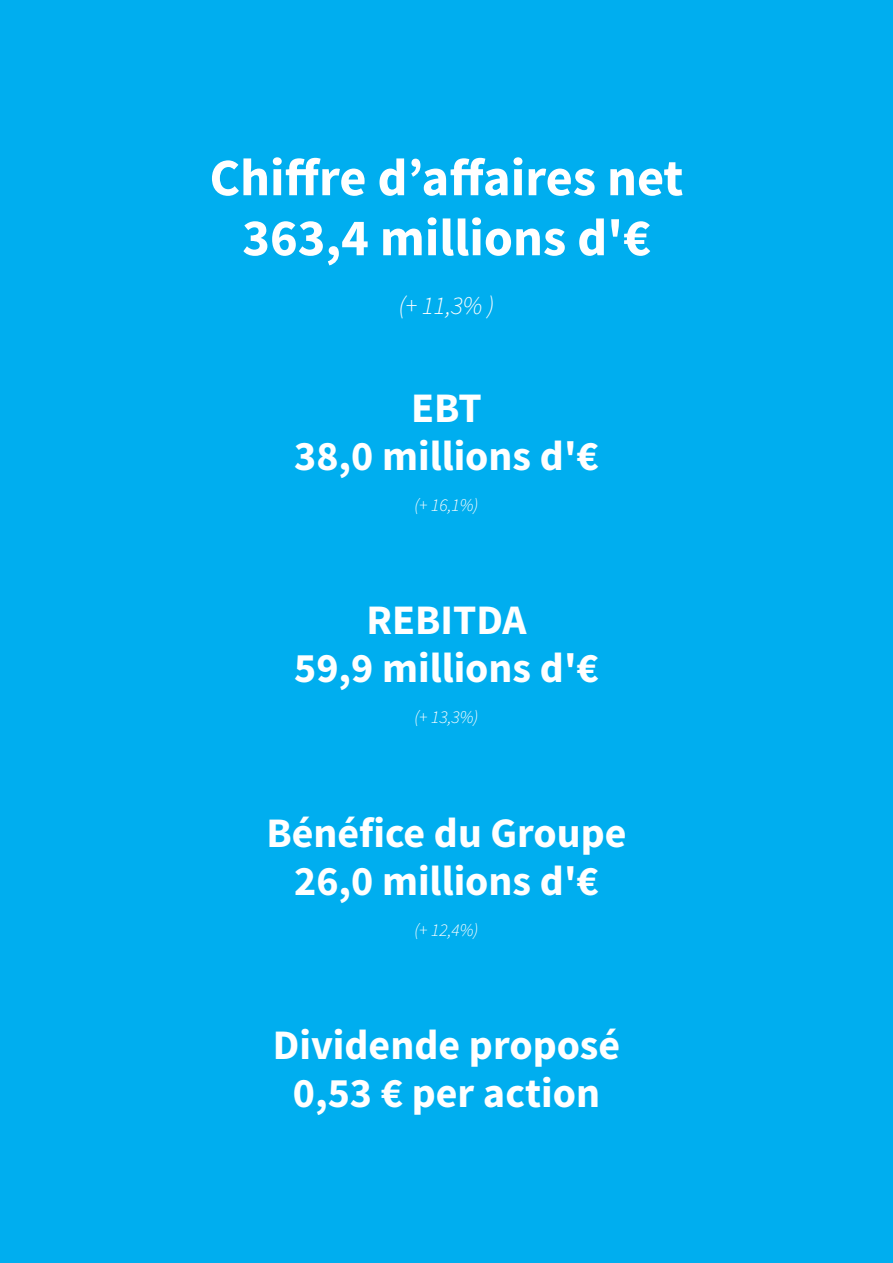
<style>
.page{position:relative;width:893px;height:1263px;background:#00aeef}
.page>*{position:absolute;margin:0;border:0;box-sizing:border-box;transform-origin:0 0}
.t1{font:700 52.5px/60px "Source Sans Pro";color:#fff;text-align:center}
.t2{font:700 42px/48px "Source Sans Pro";color:#fff;text-align:center}
.t3{font:italic 300 25.5px "Source Sans Pro";color:#fff}
.t4{font:italic 300 18px "Source Sans Pro";color:#fff}
</style>
<div class="page">
<p class="t1" style="left:210px;top:150px;width:475px">Chiffre d’affaires net<br>363,4 millions d'€</p>
<p class="t3" style="left:399px;top:290px;width:97px">(+ 11,3% )</p>
<p class="t2" style="left:294px;top:385px;width:306px">EBT<br>38,0 millions d'€</p>
<p class="t4" style="left:414px;top:494px;width:66px">(+ 16,1%)</p>
<p class="t2" style="left:294px;top:598px;width:306px">REBITDA<br>59,9 millions d'€</p>
<p class="t4" style="left:414px;top:706px;width:66px">(+ 13,3%)</p>
<p class="t2" style="left:266px;top:810px;width:362px">Bénéfice du Groupe<br>26,0 millions d'€</p>
<p class="t4" style="left:414px;top:919px;width:66px">(+ 12,4%)</p>
<p class="t2" style="left:273px;top:1023px;width:349px">Dividende proposé<br>0,53 € per action</p>
</div>
